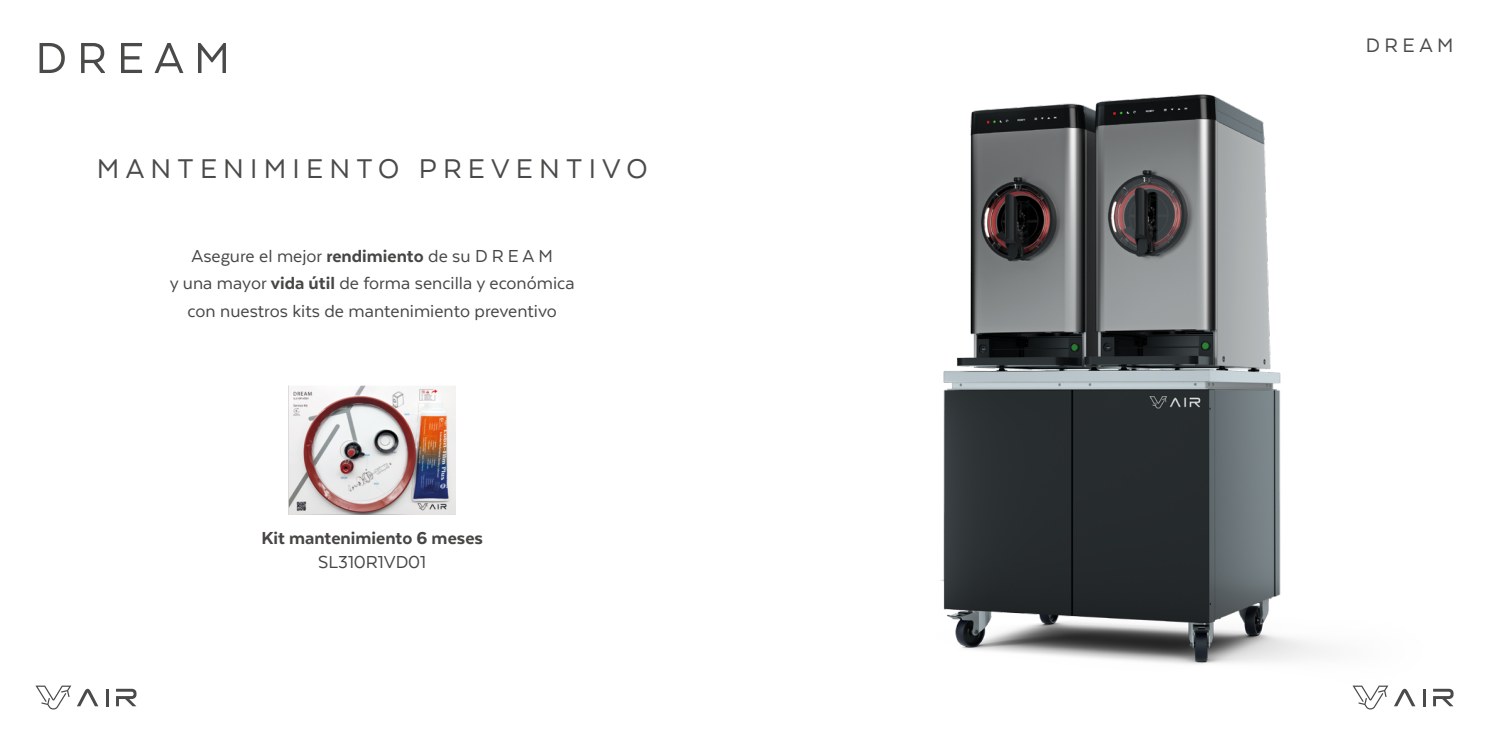
<style>
.page{position:relative;width:1489px;height:745px;background:#fff}
.page>*{position:absolute;margin:0;border:0;box-sizing:border-box;transform-origin:0 0}
.t1{font:50px "Texta";letter-spacing:.2em;color:#4a4a49}
.t2{font:31.25px "Texta";letter-spacing:.2em;color:#4a4a49}
.t3{font:22.5px "Texta";letter-spacing:.2em;color:#4a4a49}
.t4{font:20px/27.2px "Texta";color:#474645;text-align:center}
.t5{font:800 20px "Texta";color:#474645}
.s1{font-weight:800}
</style>
<div class="page">
<svg style="left:77px;top:688px;width:21px;height:17px"></svg>
<hr style="left:106px;top:688px;width:3px;height:17px;background:#4a4a49">
<svg style="left:116px;top:688px;width:20px;height:17px"></svg>
<svg style="left:35px;top:685px;width:36px;height:24px"></svg>
<img style="left:288px;top:385px;width:168px;height:129px">
<img style="left:941px;top:94px;width:513px;height:616px">
<h1 class="t1" style="left:35px;top:32px;width:196px">DREAM</h1>
<p class="t3" style="left:1365px;top:34px;width:89px">DREAM</p>
<h2 class="t2" style="left:97px;top:153px;width:552px">MANTENIMIENTO PREVENTIVO</h2>
<p class="t4" style="left:170px;top:242px;width:406px">Asegure el mejor <span class="s1">rendimiento</span> de su D R E A M<br>y una mayor <span class="s1">vida útil</span> de forma sencilla y económica con nuestros kits de mantenimiento preventivo</p>
<p class="t5" style="left:261px;top:527px;width:223px">Kit mantenimiento 6 meses</p>
<p class="t4" style="left:318px;top:547px;width:109px">SL310R1VD01</p>
</div>
